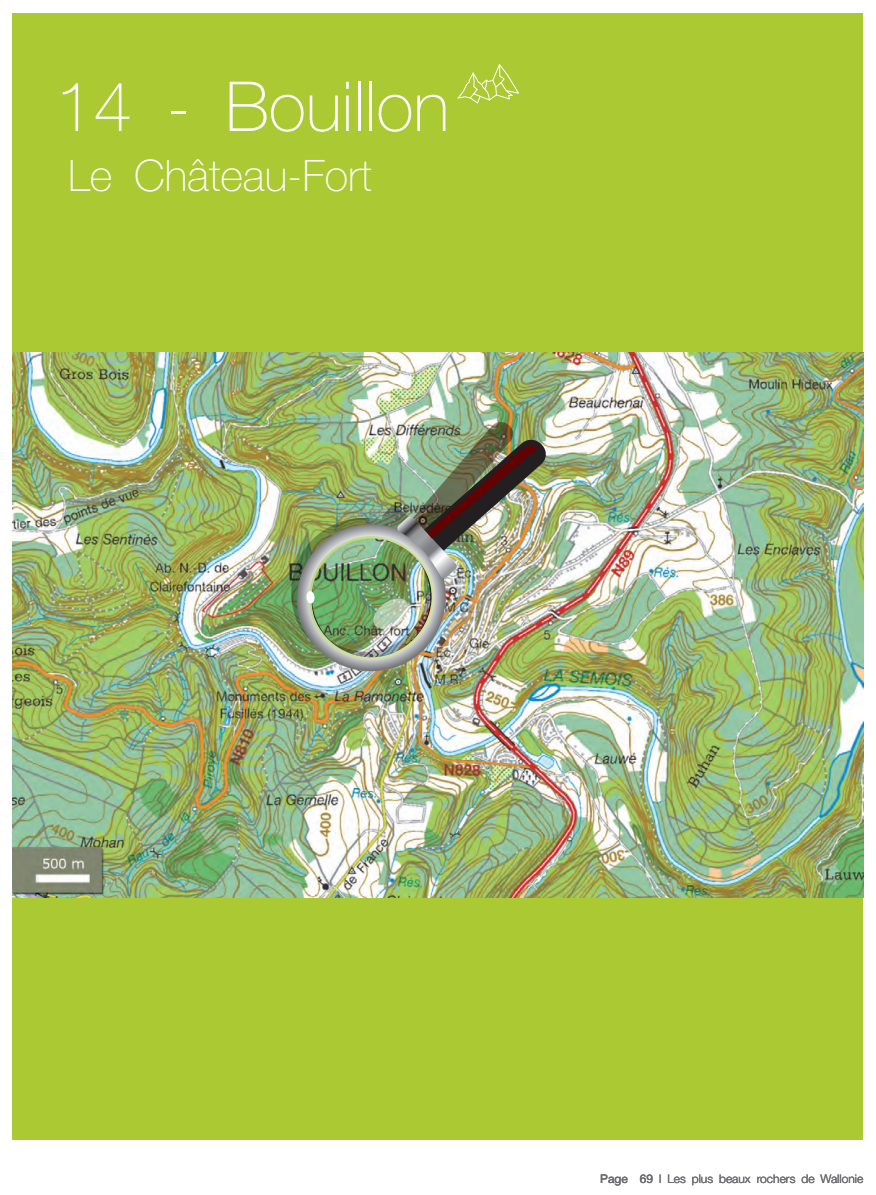
<style>
.page{position:relative;width:876px;height:1195px;background:#fff}
.page>*{position:absolute;margin:0;border:0;box-sizing:border-box;transform-origin:0 0}
.t1{font:100 69px "Helvetica Neue";color:#fff}
.t2{font:100 43.5px "Helvetica Neue";color:#fff}
.t3{font:300 12px "Helvetica Neue";color:#6c6d70}
.s1{font-weight:400}
</style>
<div class="page">
<div style="left:13px;top:13px;width:850px;height:1127px;background:#aac932"></div>
<svg style="left:457px;top:63px;width:62px;height:41px"></svg>
<img style="left:13px;top:353px;width:850px;height:544px">
<img style="left:268px;top:417px;width:302px;height:268px">
<h1 class="t1" style="left:55px;top:67px;width:395px">14 - Bouillon</h1>
<h2 class="t2" style="left:68px;top:151px;width:305px">Le Château-Fort</h2>
<p class="t3" style="left:600px;top:1171px;width:264px"><span class="s1">Page 69</span> l Les plus beaux rochers de Wallonie</p>
</div>
